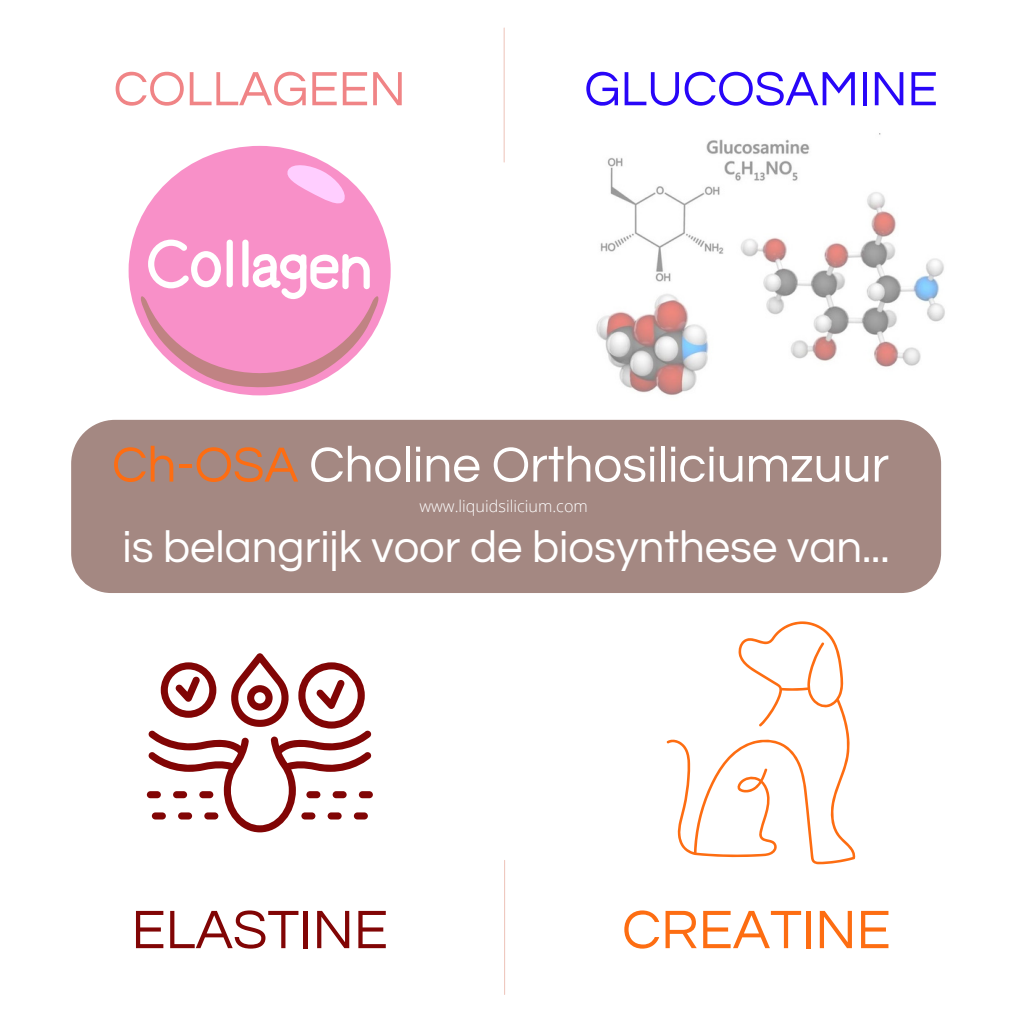
<style>
.page{position:relative;width:1013px;height:1013px;background:#fff}
.page>*{position:absolute;margin:0;border:0;box-sizing:border-box;transform-origin:0 0}
.t1{font:56.25px "Questrial";color:#810505}
.t2{font:56.25px "Questrial";color:#fd6d12}
.t3{font:51.12px "Questrial";color:#fff}
.t4{font:50px "Questrial";color:#2806f8}
.t5{font:50px "Questrial";color:#f08486}
.t6{font:45.38px "Questrial";color:#fff}
.t7{font:300 16.25px "Open Sans";color:#fff}
.s1{color:#fd6d12}
</style>
<div class="page">
<hr style="left:503px;top:28px;width:1px;height:134px;background:#edc2b8">
<div style="left:129px;top:146px;width:262px;height:249px;background:#f890c8;border-radius:50%"></div>
<svg style="left:287px;top:162px;width:61px;height:42px"></svg>
<svg style="left:141px;top:239px;width:237px;height:149px"></svg>
<svg style="left:148px;top:653px;width:223px;height:179px"></svg>
<svg style="left:666px;top:621px;width:190px;height:243px"></svg>
<hr style="left:504px;top:860px;width:1px;height:134px;background:#edc2b8">
<img style="left:575px;top:133px;width:370px;height:287px">
<div style="left:71px;top:420px;width:870px;height:173px;background:#a48882"></div>
<p class="t5" style="left:114px;top:64px;width:293px">COLLAGEEN</p>
<p class="t4" style="left:584px;top:64px;width:355px">GLUCOSAMINE</p>
<p class="t3" style="left:112px;top:439px;width:778px"><span class="s1">Ch-OSA</span> Choline Orthosiliciumzuur</p>
<p class="t7" style="left:419px;top:495px;width:170px">www.liquidsilicium.com</p>
<p class="t6" style="left:122px;top:525px;width:768px">is belangrijk voor de biosynthese van...</p>
<p class="t1" style="left:131px;top:902px;width:258px">ELASTINE</p>
<p class="t2" style="left:622px;top:902px;width:270px">CREATINE</p>
</div>
